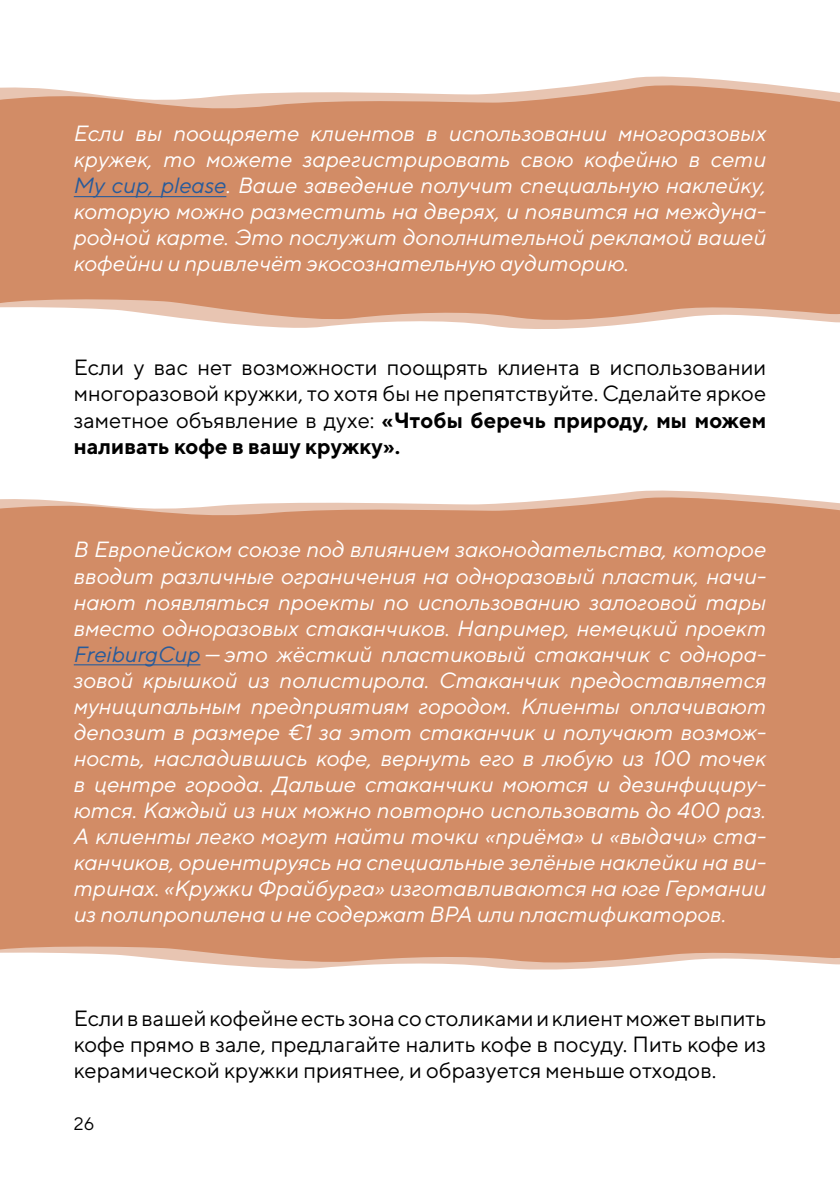
<style>
.page{position:relative;width:840px;height:1191px;background:#fff}
.page>*{position:absolute;margin:0;border:0;box-sizing:border-box;transform-origin:0 0}
.t1{font:italic 22px/26px "TT Norms";color:#fff;text-align:justify}
.t2{font:22px/26px "TT Norms";color:#000;text-align:justify}
.t3{font:18px "TT Norms";color:#000}
.s1{color:#275b9b}
.s2{font-weight:700}
</style>
<div class="page">
<svg style="left:0;top:81px;width:839px;height:245px;background:#d69775"></svg>
<div style="left:0;top:649px;width:839px;height:168px;background:#d28c66"></div>
<svg style="left:0;top:493px;width:839px;height:173px;background:#d49370"></svg>
<svg style="left:0;top:817px;width:839px;height:150px;background:#d4926e"></svg>
<hr style="left:74px;top:196px;width:152px;height:1px;background:#275b9b">
<hr style="left:74px;top:664px;width:126px;height:1px;background:#275b9b">
<p class="t1" style="left:74px;top:120px;width:693px">Если вы поощряете клиентов в использовании многоразовых кружек, то можете зарегистрировать свою кофейню в сети <span class="s1">My cup, please</span>. Ваше заведение получит специальную наклейку, которую можно разместить на дверях, и появится на междуна&shy;родной карте. Это послужит дополнительной рекламой вашей кофейни и привлечёт экосознательную аудиторию.</p>
<p class="t2" style="left:74px;top:354px;width:693px">Если у вас нет возможности поощрять клиента в использовании многоразовой кружки, то хотя бы не препятствуйте. Сделайте яркое заметное объявление в духе: <span class="s2">«Чтобы беречь природу, мы можем наливать кофе в вашу кружку».</span></p>
<p class="t1" style="left:74px;top:536px;width:693px">В Европейском союзе под влиянием законодательства, которое вводит различные ограничения на одноразовый пластик, начи&shy;нают появляться проекты по использованию залоговой тары вместо одноразовых стаканчиков. Например, немецкий проект <span class="s1">FreiburgCup</span> — это жёсткий пластиковый стаканчик с однора&shy;зовой крышкой из полистирола. Стаканчик предоставляется муниципальным предприятиям городом. Клиенты оплачивают депозит в размере €1 за этот стаканчик и получают возмож&shy;ность, насладившись кофе, вернуть его в любую из 100 точек в центре города. Дальше стаканчики моются и дезинфициру&shy;ются. Каждый из них можно повторно использовать до 400 раз.<br>А клиенты легко могут найти точки «приёма» и «выдачи» ста&shy;канчиков, ориентируясь на специальные зелёные наклейки на ви&shy;тринах. «Кружки Фрайбурга» изготавливаются на юге Германии из полипропилена и не содержат BPA или пластификаторов.</p>
<p class="t2" style="left:74px;top:1004px;width:693px">Если в вашей кофейне есть зона со столиками и клиент может выпить кофе прямо в зале, предлагайте налить кофе в посуду. Пить кофе из керамической кружки приятнее, и образуется меньше отходов.</p>
<p class="t3" style="left:74px;top:1112px;width:22px">26</p>
</div>
